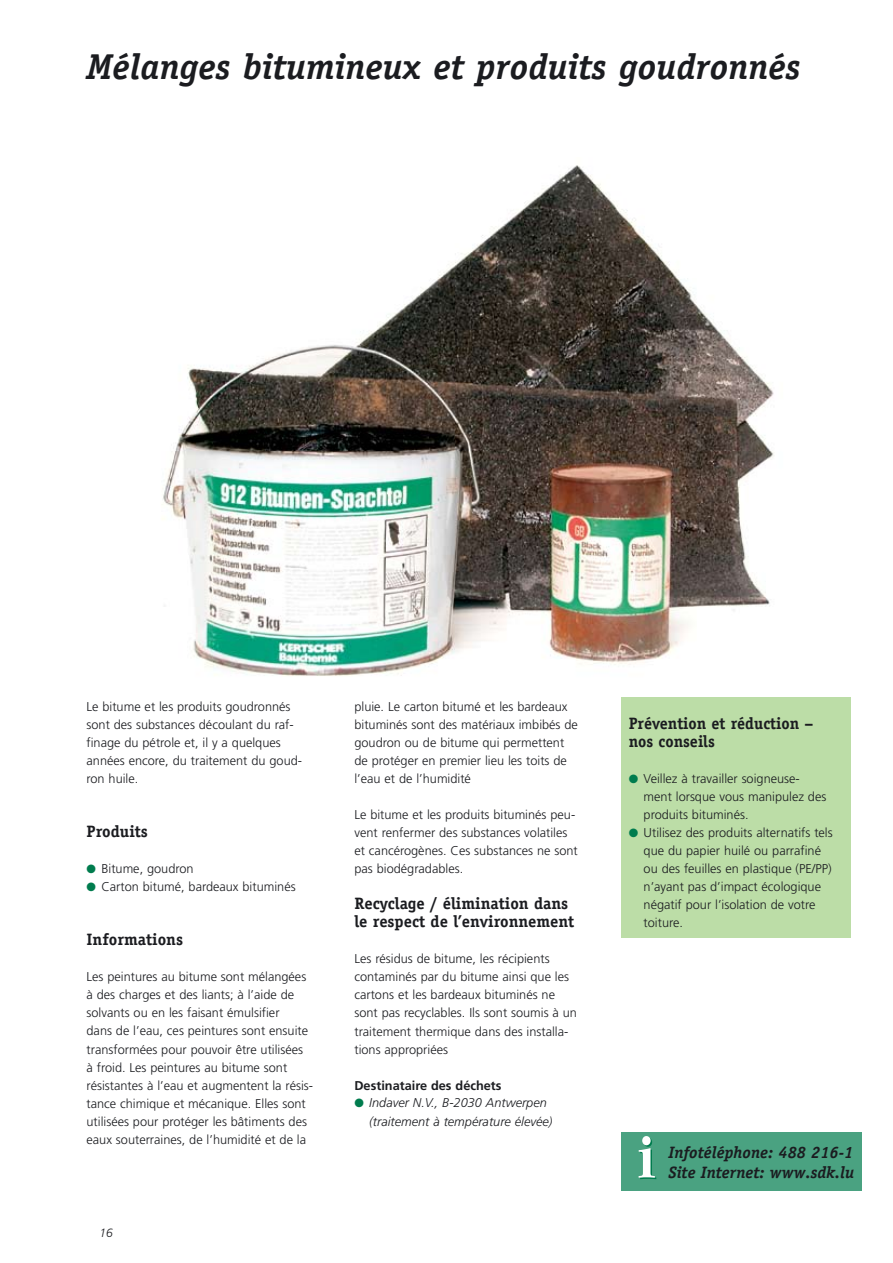
<style>
.page{position:relative;width:893px;height:1263px;background:#fff}
.page>*{position:absolute;margin:0;border:0;box-sizing:border-box;transform-origin:0 0}
.t1{font:italic 700 36px "Officina Serif";color:#1b1c20}
.t2{font:700 16.5px/18px "Officina Serif";color:#1b1c20}
.t3{font:italic 700 16.5px/19.5px "Officina Serif";color:#1b1c20}
.t4{font:300 12.75px/18px "Frutiger";color:#1b1c20}
.t5{font:italic 300 12.75px/18px "Frutiger";color:#1b1c20}
.t6{font:700 12.75px "Frutiger";color:#1b1c20}
.t7{font:italic 300 12px "Frutiger";color:#1b1c20}
.s1{color:#007c4e}
</style>
<div class="page">
<img style="left:162px;top:165px;width:612px;height:511px">
<div style="left:621px;top:697px;width:229px;height:241px;background:#bcdda7"></div>
<div style="left:621px;top:1132px;width:241px;height:59px;background:#4aa281"></div>
<svg style="left:639px;top:1136px;width:17px;height:43px"></svg>
<h1 class="t1" style="left:87px;top:46px;width:715px">Mélanges bitumineux et produits goudronnés</h1>
<p class="t4" style="left:87px;top:698px;width:217px">Le bitume et les produits goudronnés sont des substances découlant du raf&shy;finage du pétrole et, il y a quelques années encore, du traitement du goud&shy;ron huile.</p>
<p class="t2" style="left:87px;top:823px;width:63px">Produits</p>
<p class="t4" style="left:87px;top:860px;width:109px"><span class="s1">●</span> Bitume, goudron</p>
<p class="t4" style="left:87px;top:878px;width:211px"><span class="s1">●</span> Carton bitumé, bardeaux bituminés</p>
<p class="t2" style="left:87px;top:931px;width:98px">Informations</p>
<p class="t4" style="left:87px;top:968px;width:228px">Les peintures au bitume sont mélangées à des charges et des liants; à l’aide de solvants ou en les faisant émulsifier<br>dans de l’eau, ces peintures sont ensuite transformées pour pouvoir être utilisées<br>à froid. Les peintures au bitume sont résistantes à l’eau et augmentent la résis&shy;tance chimique et mécanique. Elles sont utilisées pour protéger les bâtiments des eaux souterraines, de l’humidité et de la</p>
<p class="t7" style="left:100px;top:1225px;width:15px">16</p>
<p class="t4" style="left:354px;top:698px;width:225px">pluie. Le carton bitumé et les bardeaux bituminés sont des matériaux imbibés de goudron ou de bitume qui permettent de protéger en premier lieu les toits de l’eau et de l’humidité</p>
<p class="t4" style="left:354px;top:806px;width:225px">Le bitume et les produits bituminés peu&shy;vent renfermer des substances volatiles et cancérogènes. Ces substances ne sont pas biodégradables.</p>
<p class="t2" style="left:354px;top:895px;width:221px">Recyclage / élimination dans le respect de l’environnement</p>
<p class="t4" style="left:354px;top:950px;width:224px">Les résidus de bitume, les récipients contaminés par du bitume ainsi que les cartons et les bardeaux bituminés ne sont pas recyclables. Ils sont soumis à un traitement thermique dans des installa&shy;tions appropriées</p>
<p class="t6" style="left:354px;top:1077px;width:149px">Destinataire des déchets</p>
<p class="t5" style="left:369px;top:1094px;width:185px;text-indent:-15px"><span class="s1">●</span> Indaver N. V. , B-2030 Antwerpen (traitement à température élevée)</p>
<p class="t2" style="left:629px;top:715px;width:186px">Prévention et réduction – nos conseils</p>
<p class="t4" style="left:644px;top:770px;width:184px;text-indent:-15px"><span class="s1">●</span> Veillez à travailler soigneuse&shy;ment lorsque vous manipulez des produits bituminés.</p>
<p class="t4" style="left:644px;top:824px;width:191px;text-indent:-15px"><span class="s1">●</span> Utilisez des produits alternatifs tels que du papier huilé ou parrafiné ou des feuilles en plastique (PE/PP) n’ayant pas d’impact écologique négatif pour l’isolation de votre toiture.</p>
<p class="t3" style="left:668px;top:1143px;width:187px">Infotéléphone: 488 216-1<br>Site Internet: www.sdk.lu</p>
</div>
